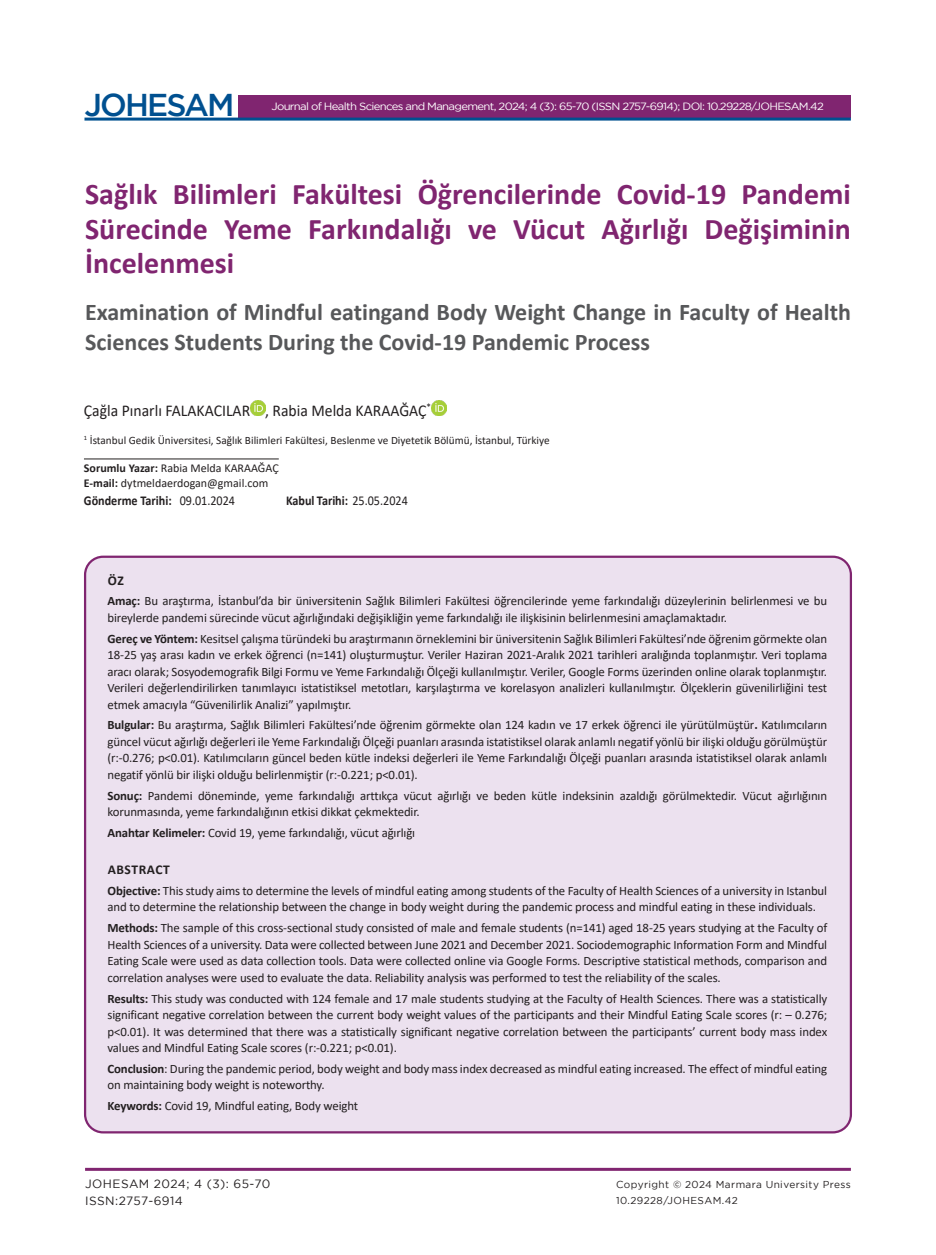
<style>
.page{position:relative;width:936px;height:1255px;background:#fff}
.page>*{position:absolute;margin:0;border:0;box-sizing:border-box;transform-origin:0 0}
.t1{font:500 31.5px "Gotham";letter-spacing:-.06em;color:#005090}
.t2{font:700 30px/34.5px "Calibri";color:#802570;text-align:justify}
.h1_1{font:700 24px/30px "Calibri";color:#57585a}
.author{font:16.5px "Calibri";color:#231f20;scale:.95 1}
.TabloTxt{font:700 13.5px "Calibri";color:#231f20;scale:.9 1}
.AbstractH{font:700 13.5px "Calibri";letter-spacing:.04em;color:#231f20}
.TabloTxt-2{font:13.5px "Calibri";color:#231f20;scale:.9 1}
.AbstractTxtTR{font:12.9px/16.5px "Calibri";letter-spacing:-.01em;color:#231f20}
.t3{font:12px/16.5px "Gotham";letter-spacing:.04em;color:#231f20}
.authorDetayContact{font:12px "Calibri";color:#231f20}
.authorCorresponding{font:12px "Calibri";color:#231f20}
.author-2{font:11.25px "Calibri";color:#231f20}
.t4{font:10.5px "Gotham";letter-spacing:-.06em;color:#fff;scale:1.08 1}
.t5{font:10.05px/15.8px "Gotham";letter-spacing:.04em;color:#231f20}
.s1{font-weight:700}
.s2{font-weight:400}
</style>
<div class="page">
<div style="left:238px;top:96px;width:612px;height:22px;background:#802570"></div>
<hr style="left:85px;top:1167px;width:765px;height:3px;background:#802570">
<hr style="left:84px;top:118px;width:766px;height:3px;background:#005090">
<div style="left:85px;top:556px;width:765px;height:576px;background:#ece1ef;border-radius:18px"></div>
<hr style="left:84px;top:458px;width:195px;height:1px;background:#231f20">
<img style="left:250px;top:401px;width:15px;height:15px">
<img style="left:431px;top:401px;width:15px;height:15px">
<h1 class="t1" style="left:84px;top:87px;width:152px">JOHESAM</h1>
<p class="t4" style="left:271px;top:101px;width:513px">Journal of Health Sciences and Management, 2024; 4 (3): 65-70 (ISSN 2757-6914); DOI: 10.29228/JOHESAM.42</p>
<h1 class="t2" style="left:85px;top:177px;width:767px">Sağlık Bilimleri Fakültesi Öğrencilerinde Covid-19 Pandemi Sürecinde Yeme Farkındalığı ve Vücut Ağırlığı Değişiminin İncelenmesi</h1>
<p class="h1_1" style="left:85px;top:297px;width:767px">Examination of Mindful eatingand Body Weight Change in Faculty of Health<br>Sciences Students During the Covid-19 Pandemic Process</p>
<p class="author" style="left:84px;top:399px;width:367px">Çağla Pınarlı FALAKACILAR , Rabia Melda KARAAĞAÇ<sup>*</sup></p>
<p class="author-2" style="left:84px;top:432px;width:467px"><sup>1</sup> İstanbul Gedik Üniversitesi, Sağlık Bilimleri Fakültesi, Beslenme ve Diyetetik Bölümü, İstanbul, Türkiye</p>
<p class="authorCorresponding" style="left:84px;top:459px;width:196px"><span class="s1">Sorumlu Yazar:</span> Rabia Melda KARAAĞAÇ</p>
<p class="authorDetayContact" style="left:84px;top:475px;width:186px"><span class="s1">E-mail:</span> dytmeldaerdogan@gmail.com</p>
<p class="TabloTxt" style="left:84px;top:491px;width:99px">Gönderme Tarihi:</p>
<p class="TabloTxt-2" style="left:180px;top:491px;width:63px">09.01.2024</p>
<p class="TabloTxt" style="left:286px;top:491px;width:137px">Kabul Tarihi: <span class="s2">25.05.2024</span></p>
<p class="AbstractH" style="left:108px;top:570px;width:18px">ÖZ</p>
<p class="AbstractTxtTR" style="left:107px;top:592px;width:721px"><span class="s1">Amaç:</span> Bu araştırma, İstanbul’da bir üniversitenin Sağlık Bilimleri Fakültesi öğrencilerinde yeme farkındalığı düzeylerinin belirlenmesi ve bu bireylerde pandemi sürecinde vücut ağırlığındaki değişikliğin yeme farkındalığı ile ilişkisinin belirlenmesini amaçlamaktadır.</p>
<p class="AbstractTxtTR" style="left:107px;top:629px;width:721px;text-align:justify"><span class="s1">Gereç ve Yöntem:</span> Kesitsel çalışma türündeki bu araştırmanın örneklemini bir üniversitenin Sağlık Bilimleri Fakültesi’nde öğrenim görmekte olan 18-25 yaş arası kadın ve erkek öğrenci (n=141) oluşturmuştur. Veriler Haziran 2021-Aralık 2021 tarihleri aralığında toplanmıştır. Veri toplama aracı olarak; Sosyodemografik Bilgi Formu ve Yeme Farkındalığı Ölçeği kullanılmıştır. Veriler, Google Forms üzerinden online olarak toplanmıştır.<br>Verileri değerlendirilirken tanımlayıcı istatistiksel metotları, karşılaştırma ve korelasyon analizleri kullanılmıştır. Ölçeklerin güvenilirliğini test etmek amacıyla “Güvenilirlik Analizi” yapılmıştır.</p>
<p class="AbstractTxtTR" style="left:107px;top:716px;width:721px;text-align:justify"><span class="s1">Bulgular:</span> Bu araştırma, Sağlık Bilimleri Fakültesi’nde öğrenim görmekte olan 124 kadın ve 17 erkek öğrenci ile yürütülmüştür<span class="s1">.</span> Katılımcıların güncel vücut ağırlığı değerleri ile Yeme Farkındalığı Ölçeği puanları arasında istatistiksel olarak anlamlı negatif yönlü bir ilişki olduğu görülmüştür (r:-0.276; p&lt;0.01). Katılımcıların güncel beden kütle indeksi değerleri ile Yeme Farkındalığı Ölçeği puanları arasında istatistiksel olarak anlamlı negatif yönlü bir ilişki olduğu belirlenmiştir (r:-0.221; p&lt;0.01).</p>
<p class="AbstractTxtTR" style="left:107px;top:786px;width:721px"><span class="s1">Sonuç:</span> Pandemi döneminde, yeme farkındalığı arttıkça vücut ağırlığı ve beden kütle indeksinin azaldığı görülmektedir. Vücut ağırlığının korunmasında, yeme farkındalığının etkisi dikkat çekmektedir.</p>
<p class="AbstractTxtTR" style="left:107px;top:824px;width:309px"><span class="s1">Anahtar Kelimeler:</span> Covid 19, yeme farkındalığı, vücut ağırlığı</p>
<p class="AbstractH" style="left:108px;top:860px;width:64px">ABSTRACT</p>
<p class="AbstractTxtTR" style="left:107px;top:882px;width:721px"><span class="s1">Objective:</span> This study aims to determine the levels of mindful eating among students of the Faculty of Health Sciences of a university in Istanbul and to determine the relationship between the change in body weight during the pandemic process and mindful eating in these individuals.</p>
<p class="AbstractTxtTR" style="left:107px;top:919px;width:721px;text-align:justify"><span class="s1">Methods:</span> The sample of this cross-sectional study consisted of male and female students (n=141) aged 18-25 years studying at the Faculty of Health Sciences of a university. Data were collected between June 2021 and December 2021. Sociodemographic Information Form and Mindful Eating Scale were used as data collection tools. Data were collected online via Google Forms. Descriptive statistical methods, comparison and correlation analyses were used to evaluate the data. Reliability analysis was performed to test the reliability of the scales.</p>
<p class="AbstractTxtTR" style="left:107px;top:989px;width:721px;text-align:justify"><span class="s1">Results:</span> This study was conducted with 124 female and 17 male students studying at the Faculty of Health Sciences. There was a statistically significant negative correlation between the current body weight values of the participants and their Mindful Eating Scale scores (r: – 0.276; p&lt;0.01). It was determined that there was a statistically significant negative correlation between the participants’ current body mass index values and Mindful Eating Scale scores (r:-0.221; p&lt;0.01).</p>
<p class="AbstractTxtTR" style="left:107px;top:1059px;width:721px"><span class="s1">Conclusion</span>: During the pandemic period, body weight and body mass index decreased as mindful eating increased. The effect of mindful eating on maintaining body weight is noteworthy.</p>
<p class="AbstractTxtTR" style="left:107px;top:1097px;width:252px"><span class="s1">Keywords:</span> Covid 19, Mindful eating, Body weight</p>
<p class="t3" style="left:85px;top:1175px;width:187px">JOHESAM 2024; 4 (3): 65-70<br>ISSN:2757-6914</p>
<p class="t5" style="left:616px;top:1176px;width:236px">Copyright © 2024 Marmara University Press<br>10.29228/JOHESAM.42</p>
</div>
